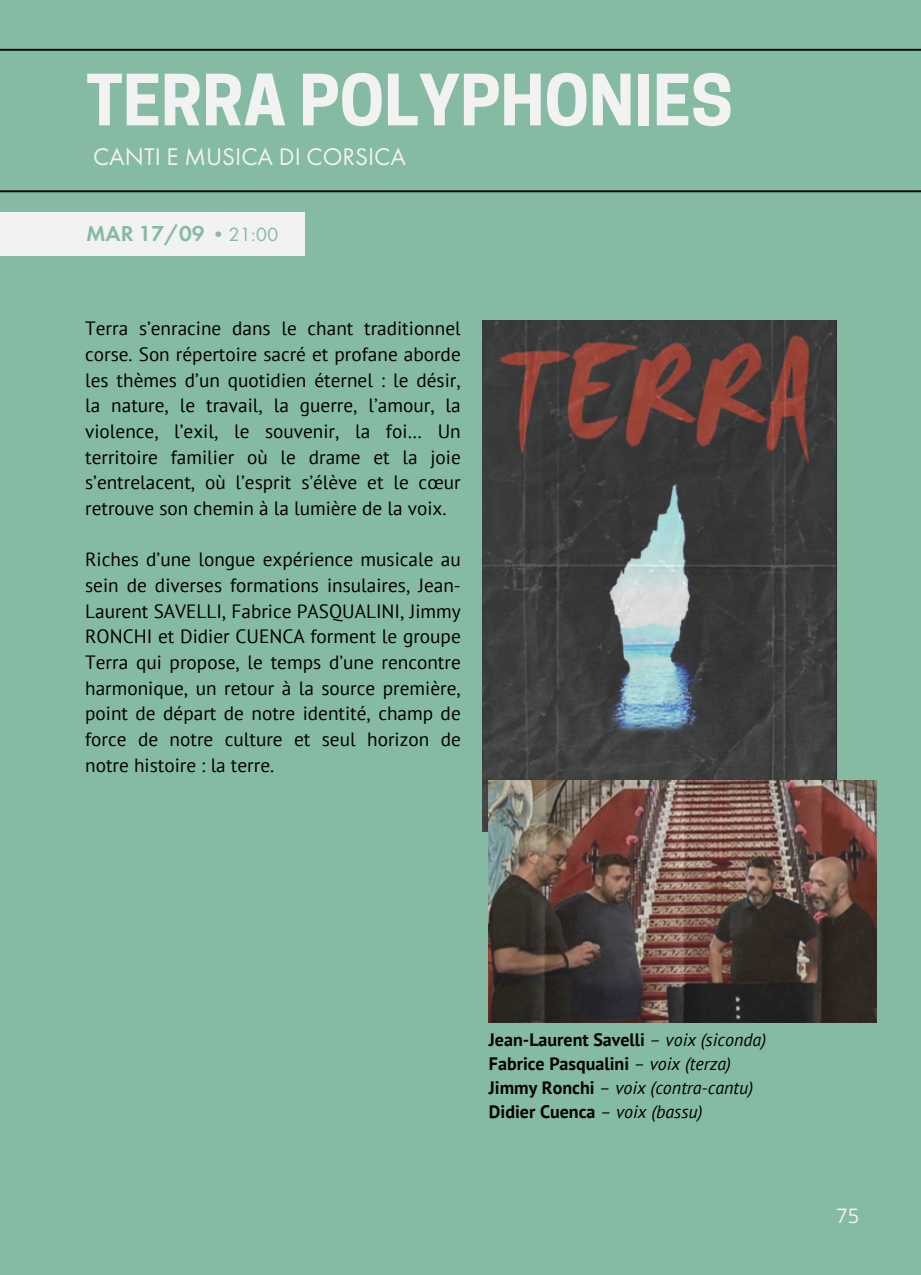
<style>
.page{position:relative;width:921px;height:1275px;background:#84bba2}
.page>*{position:absolute;margin:0;border:0;box-sizing:border-box;transform-origin:0 0}
.t1{font:700 66.25px "Cooper Hewitt";color:#f2f2f2}
.t2{font:25px "Futura PT";color:#f2f2f2}
.t3{font:600 22.5px "Futura PT";color:#84bba2}
.t4{font:20px "Open Sans";color:#f2f2f2}
.t5{font:19.25px/25.8px "PT Sans";color:#000;text-align:justify}
.t6{font:700 18px/24px "PT Sans";color:#000}
.s1{font-weight:400;font-size:20px}
.s2{font-weight:400;font-style:italic}
</style>
<div class="page">
<hr style="left:0;top:49px;width:921px;height:2px;background:#000">
<hr style="left:0;top:190px;width:921px;height:2px;background:#000">
<div style="left:0;top:212px;width:305px;height:44px;background:#f2f2f2"></div>
<img style="left:482px;top:321px;width:354px;height:511px">
<img style="left:489px;top:780px;width:387px;height:242px">
<h1 class="t1" style="left:86px;top:76px;width:648px">TERRA POLYPHONIES</h1>
<p class="t2" style="left:93px;top:140px;width:314px">CANTI E MUSICA DI CORSICA</p>
<p class="t3" style="left:86px;top:219px;width:194px">MAR 17/09 <span class="s1">•21:00</span></p>
<p class="t5" style="left:85px;top:315px;width:377px">Terra s’enracine dans le chant traditionnel corse. Son répertoire sacré et profane aborde les thèmes d’un quotidien éternel : le désir, la nature, le travail, la guerre, l’amour, la violence, l’exil, le souvenir, la foi… Un territoire familier où le drame et la joie s’entrelacent, où l’esprit s’é lève et le cœur retrouve son chemin à la lumière de la voix.</p>
<p class="t5" style="left:85px;top:546px;width:377px">Riches d’une longue expérience musicale au sein de diverses formations insulaires, Jean-Laurent SAVELLI, Fabrice PASQUALINI, Jimmy RONCHI et Didier CUENCA forment le groupe Terra qui propose, le temps d’une rencontre harmonique, un retour à la source première, point de départ de notre identité, champ de force de notre culture et seul horizon de notre histoire : la terre.</p>
<p class="t6" style="left:489px;top:1027px;width:279px">Jean-Laurent Savelli <span class="s2">– voix (siconda)<br></span>Fabrice Pasqualini <span class="s2">– voix (terza)<br></span>Jimmy Ronchi <span class="s2">– voix (contra-cantu)<br></span>Didier Cuenca <span class="s2">– voix (bassu)</span></p>
<p class="t4" style="left:836px;top:1202px;width:24px">75</p>
</div>
